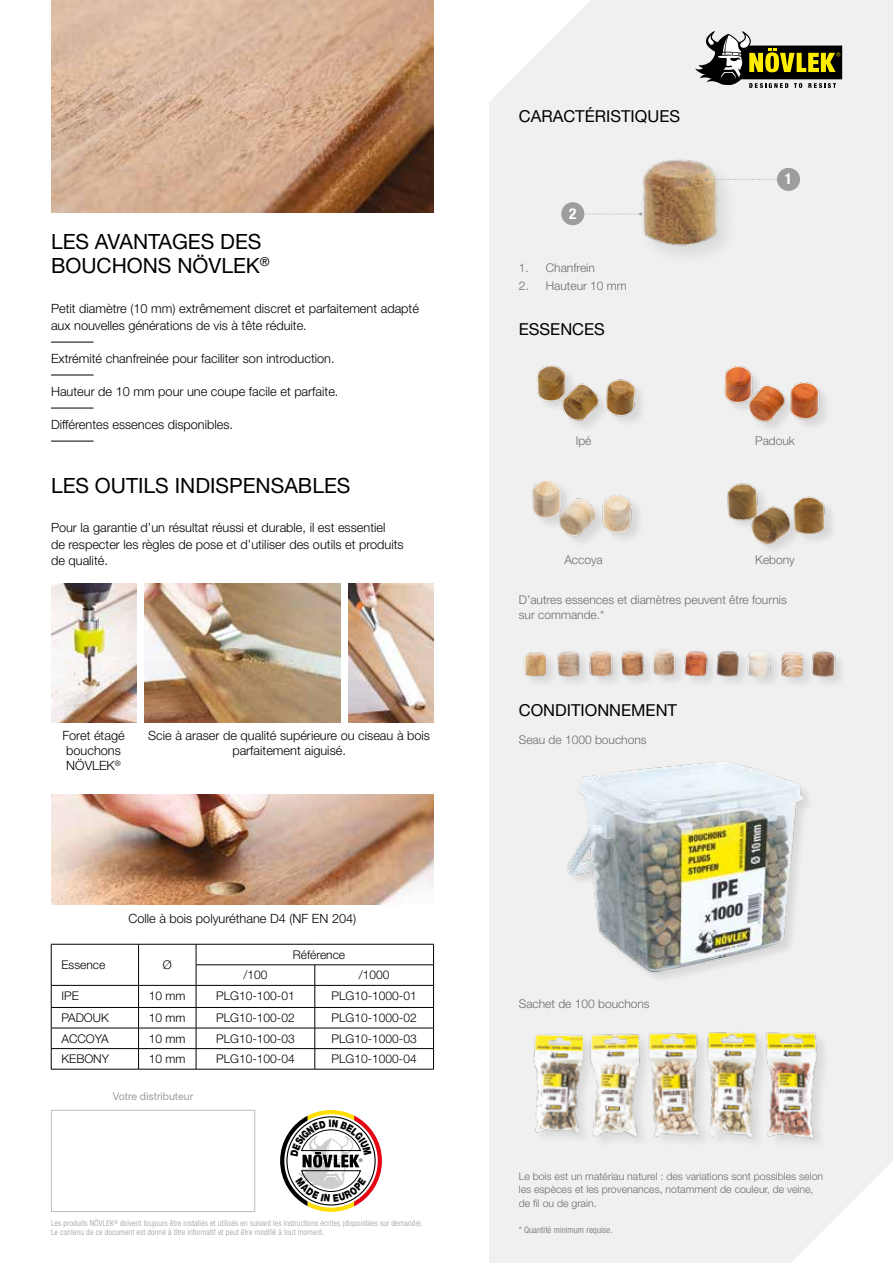
<style>
.page{position:relative;width:893px;height:1263px;background:#fff}
.page>*{position:absolute;margin:0;border:0;box-sizing:border-box;transform-origin:0 0}
.t1{font:21px/24px "Helvetica Neue LT Std";color:#000}
.t2{font:16.5px "Helvetica Neue LT Std";color:#000}
.t3{font:700 condensed 15.15px "Helvetica Neue";color:#fff}
.t4{font:300 12.75px/16.5px "Helvetica Neue LT Std";color:#000}
.t5{font:300 12px "Helvetica Neue LT Std";color:#000}
.t6{font:300 12px/15px "Helvetica Neue LT Std";color:#6b6b6a}
.t7{font:300 10.5px/13.5px "Helvetica Neue LT Std";color:#6b6b6a}
.t8{font:10.5px "Helvetica Neue LT Std";color:#9d9d9c}
.t9{font:300 condensed 9px "Helvetica Neue LT Std";letter-spacing:.01em;color:#6b6b6a}
.t10{font:300 condensed 8.25px/9px "Helvetica Neue LT Std";letter-spacing:.01em;color:#9d9d9c}
.t11{font:300 4.95px "Helvetica Neue";color:#000}
</style>
<div class="page">
<div style="left:489px;top:0;width:404px;height:1263px;background:#f0f0f0"></div>
<svg style="left:489px;top:0;width:101px;height:101px"></svg>
<svg style="left:792px;top:1162px;width:101px;height:101px"></svg>
<svg style="left:695px;top:31px;width:147px;height:57px"></svg>
<img style="left:640px;top:159px;width:84px;height:96px">
<svg style="left:705px;top:178px;width:72px;height:3px"></svg>
<svg style="left:584px;top:212px;width:58px;height:3px"></svg>
<div style="left:777px;top:168px;width:23px;height:23px;background:#9d9d9c;border-radius:50%"></div>
<div style="left:561px;top:202px;width:23px;height:23px;background:#9d9d9c;border-radius:50%"></div>
<img style="left:51px;top:0;width:383px;height:213px">
<img style="left:537px;top:365px;width:105px;height:62px">
<img style="left:727px;top:483px;width:105px;height:67px">
<img style="left:724px;top:366px;width:102px;height:62px">
<img style="left:532px;top:481px;width:107px;height:61px">
<img style="left:533px;top:1032px;width:291px;height:111px">
<img style="left:523px;top:649px;width:318px;height:34px">
<img style="left:145px;top:584px;width:195px;height:138px">
<img style="left:349px;top:584px;width:85px;height:138px">
<img style="left:51px;top:584px;width:85px;height:138px">
<img style="left:51px;top:794px;width:383px;height:111px">
<div style="left:51px;top:1110px;width:204px;height:102px;border:1px solid #bcbcbc"></div>
<img style="left:566px;top:762px;width:242px;height:217px">
<hr style="left:51px;top:342px;width:43px;height:1px;background:#000">
<hr style="left:51px;top:375px;width:43px;height:1px;background:#000">
<hr style="left:51px;top:408px;width:43px;height:1px;background:#000">
<hr style="left:51px;top:944px;width:88px;height:1px;background:#000">
<hr style="left:139px;top:944px;width:57px;height:1px;background:#000">
<hr style="left:196px;top:944px;width:119px;height:1px;background:#000">
<hr style="left:315px;top:944px;width:119px;height:1px;background:#000">
<hr style="left:196px;top:964px;width:119px;height:1px;background:#000">
<hr style="left:315px;top:964px;width:119px;height:1px;background:#000">
<hr style="left:51px;top:985px;width:88px;height:1px;background:#000">
<hr style="left:139px;top:985px;width:57px;height:1px;background:#000">
<hr style="left:196px;top:985px;width:119px;height:1px;background:#000">
<hr style="left:315px;top:985px;width:119px;height:1px;background:#000">
<hr style="left:51px;top:1007px;width:88px;height:1px;background:#000">
<hr style="left:139px;top:1007px;width:57px;height:1px;background:#000">
<hr style="left:196px;top:1007px;width:119px;height:1px;background:#000">
<hr style="left:315px;top:1007px;width:119px;height:1px;background:#000">
<hr style="left:51px;top:1028px;width:88px;height:1px;background:#000">
<hr style="left:139px;top:1028px;width:57px;height:1px;background:#000">
<hr style="left:196px;top:1028px;width:119px;height:1px;background:#000">
<hr style="left:315px;top:1028px;width:119px;height:1px;background:#000">
<hr style="left:51px;top:1048px;width:88px;height:1px;background:#000">
<svg style="left:51px;top:944px;width:1px;height:125px"></svg>
<hr style="left:139px;top:1048px;width:57px;height:1px;background:#000">
<svg style="left:138px;top:944px;width:1px;height:125px"></svg>
<hr style="left:196px;top:1048px;width:119px;height:1px;background:#000">
<svg style="left:196px;top:944px;width:1px;height:125px"></svg>
<hr style="left:315px;top:1048px;width:119px;height:1px;background:#000">
<svg style="left:315px;top:965px;width:1px;height:104px"></svg>
<svg style="left:433px;top:944px;width:1px;height:125px"></svg>
<hr style="left:51px;top:1069px;width:88px;height:1px;background:#000">
<hr style="left:139px;top:1069px;width:57px;height:1px;background:#000">
<hr style="left:196px;top:1069px;width:119px;height:1px;background:#000">
<hr style="left:315px;top:1069px;width:119px;height:1px;background:#000">
<hr style="left:51px;top:441px;width:43px;height:1px;background:#000">
<svg style="left:280px;top:1110px;width:102px;height:102px"></svg>
<h1 class="t1" style="left:51px;top:229px;width:220px">LES AVANTAGES DES<br>BOUCHONS NÖVLEK<sup>®</sup></h1>
<p class="t4" style="left:51px;top:300px;width:369px">Petit diamètre (10 mm) extrêmement discret et parfaitement adapté aux nouvelles générations de vis à tête réduite.</p>
<p class="t4" style="left:51px;top:350px;width:285px">Extrémité chanfreinée pour faciliter son introduction.</p>
<p class="t4" style="left:51px;top:383px;width:289px">Hauteur de 10 mm pour une coupe facile et parfaite.</p>
<p class="t4" style="left:51px;top:416px;width:184px">Différentes essences disponibles.</p>
<h1 class="t1" style="left:51px;top:474px;width:301px">LES OUTILS INDISPENSABLES</h1>
<p class="t4" style="left:51px;top:519px;width:354px">Pour la garantie d’un résultat réussi et durable, il est essentiel<br>de respecter les règles de pose et d’utiliser des outils et produits de qualité.</p>
<p class="t4" style="left:62px;top:728px;width:64px;line-height:15px">Foret étagé bouchons<br>NÖVLEK<sup>®</sup></p>
<p class="t4" style="left:148px;top:728px;width:283px;line-height:15px;text-align:center">Scie à araser de qualité supérieure ou ciseau à bois parfaitement aiguisé.</p>
<p class="t4" style="left:128px;top:909px;width:229px">Colle à bois polyuréthane D4 (NF EN 204)</p>
<p class="t5" style="left:61px;top:957px;width:45px">Essence</p>
<p class="t5" style="left:163px;top:957px;width:10px">Ø</p>
<p class="t5" style="left:293px;top:947px;width:54px">Référence</p>
<p class="t5" style="left:243px;top:968px;width:26px">/100</p>
<p class="t5" style="left:359px;top:968px;width:32px">/1000</p>
<p class="t5" style="left:61px;top:988px;width:19px">IPE</p>
<p class="t5" style="left:149px;top:988px;width:38px">10 mm</p>
<p class="t5" style="left:216px;top:988px;width:80px">PLG10-100-01</p>
<p class="t5" style="left:332px;top:988px;width:87px">PLG10-1000-01</p>
<p class="t5" style="left:61px;top:1010px;width:49px">PADOUK</p>
<p class="t5" style="left:149px;top:1010px;width:38px">10 mm</p>
<p class="t5" style="left:216px;top:1010px;width:80px">PLG10-100-02</p>
<p class="t5" style="left:332px;top:1010px;width:87px">PLG10-1000-02</p>
<p class="t5" style="left:61px;top:1031px;width:49px">ACCOYA</p>
<p class="t5" style="left:149px;top:1031px;width:38px">10 mm</p>
<p class="t5" style="left:216px;top:1031px;width:80px">PLG10-100-03</p>
<p class="t5" style="left:332px;top:1031px;width:87px">PLG10-1000-03</p>
<p class="t5" style="left:61px;top:1051px;width:49px">KEBONY</p>
<p class="t5" style="left:149px;top:1051px;width:38px">10 mm</p>
<p class="t5" style="left:216px;top:1051px;width:80px">PLG10-100-04</p>
<p class="t5" style="left:332px;top:1051px;width:87px">PLG10-1000-04</p>
<p class="t8" style="left:113px;top:1090px;width:82px">Votre distributeur</p>
<p class="t11" style="left:359px;top:1156px;width:5px">®</p>
<p class="t10" style="left:51px;top:1219px;width:374px">Les produits NÖVLEK<sup>®</sup> doivent toujours être installés et utilisés en suivant les instructions écrites (disponibles sur demande).<br>Le contenu de ce document est donné à titre informatif et peut être modifié à tout moment.</p>
<p class="t2" style="left:519px;top:107px;width:163px">CARACTÉRISTIQUES</p>
<p class="t3" style="left:569px;top:201px;width:9px">2</p>
<p class="t6" style="left:519px;top:260px;width:78px">1. Chanfrein</p>
<p class="t6" style="left:519px;top:278px;width:110px">2. Hauteur 10 mm</p>
<p class="t2" style="left:519px;top:319px;width:88px">ESSENCES</p>
<p class="t3" style="left:785px;top:166px;width:9px">1</p>
<p class="t6" style="left:576px;top:433px;width:17px">Ipé</p>
<p class="t6" style="left:755px;top:433px;width:41px">Padouk</p>
<p class="t6" style="left:564px;top:552px;width:40px">Accoya</p>
<p class="t6" style="left:755px;top:552px;width:41px">Kebony</p>
<p class="t6" style="left:519px;top:592px;width:270px">D’autres essences et diamètres peuvent être fournis sur commande.*</p>
<p class="t2" style="left:519px;top:700px;width:160px">CONDITIONNEMENT</p>
<p class="t6" style="left:519px;top:732px;width:129px">Seau de 1000 bouchons</p>
<p class="t6" style="left:519px;top:996px;width:132px">Sachet de 100 bouchons</p>
<p class="t7" style="left:519px;top:1169px;width:306px">Le bois est un matériau naturel : des variations sont possibles selon les espèces et les provenances, notamment de couleur, de veine, de fil ou de grain.</p>
<p class="t9" style="left:519px;top:1225px;width:95px">* Quantité minimum requise.</p>
</div>
